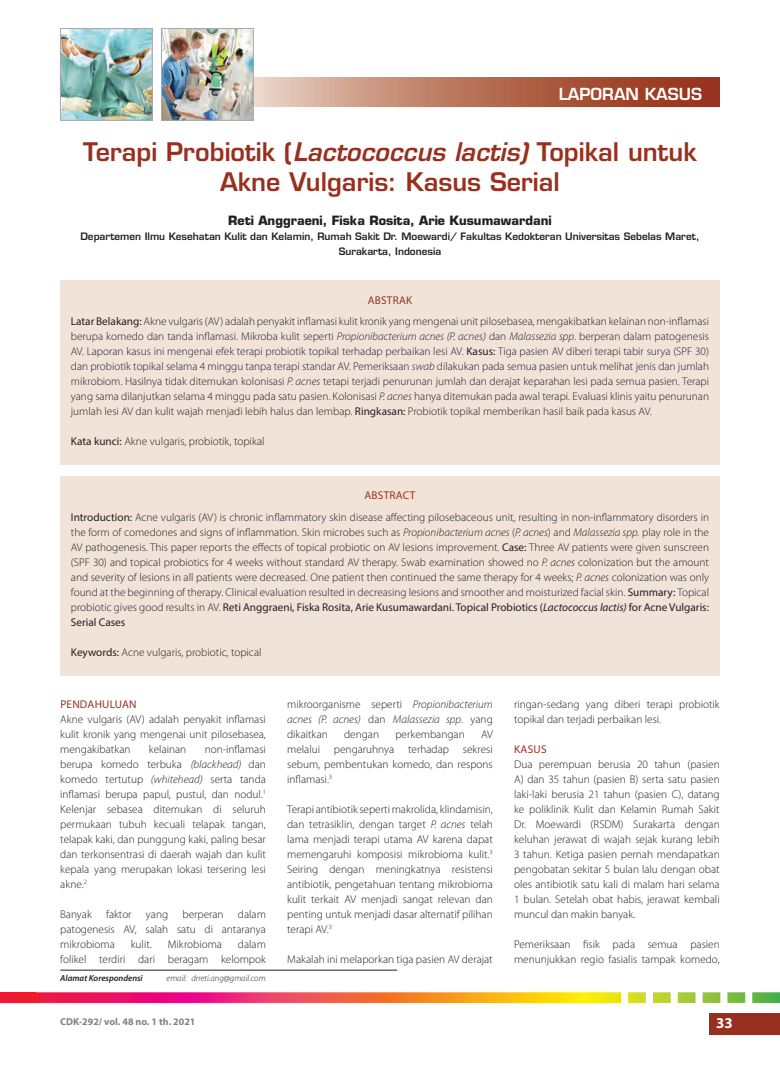
<style>
.page{position:relative;width:780px;height:1088px;background:#fff}
.page>*{position:absolute;margin:0;border:0;box-sizing:border-box;transform-origin:0 0}
.Eurostile_-_H1{font:600 25px/30px "Eurostile LT Std";color:#98301f;text-align:center}
.t1{font:600 16.25px "Eurostile LT Std";color:#fff}
.t2{font:700 15px "Myriad Pro";color:#fff}
.Eurostile_-_H2{font:700 12.5px "Eurostile LT Std";color:#231f20}
.MP_abstrak_default{font:300 11.25px/15px "Myriad Pro";color:#231f20;text-align:justify}
.MP_default{font:300 11.25px/15px "Myriad Pro";color:#231f20;text-align:justify}
.MP_default-2{font:italic 300 11.25px/15px "Myriad Pro";color:#231f20;text-align:justify}
.MP_H1___color{font:11.25px "Myriad Pro";letter-spacing:.02em;color:#98301f}
.MP_abstrak_H1___colo{font:11.25px "Myriad Pro";letter-spacing:.02em;color:#98301f}
.Eurostile_-_H3_BR{font:600 10px/15px "Eurostile LT Std";color:#231f20;text-align:center}
.t3{font:700 10px "Myriad Pro";color:#808285}
.Korespondensi_H2{font:italic 300 8.75px "Myriad Pro";color:#231f20}
.t4{font:italic 600 8.75px "Myriad Pro";color:#231f20}
.s1{font-style:italic}
.s2{font-weight:400}
.s3{font-weight:400;font-style:italic}
.s4{font-style:normal}
</style>
<div class="page">
<svg style="left:253px;top:78px;width:466px;height:29px;background:#b9745d"></svg>
<img style="left:163px;top:30px;width:88px;height:88px">
<div style="left:161px;top:28px;width:92px;height:92px;border:1px solid #a8a9ad"></div>
<img style="left:62px;top:30px;width:88px;height:88px">
<div style="left:60px;top:28px;width:92px;height:92px;border:1px solid #a8a9ad"></div>
<div style="left:709px;top:1013px;width:71px;height:21px;background:#98301f"></div>
<svg style="left:36px;top:992px;width:744px;height:11px;background:#e48050"></svg>
<div style="left:0;top:992px;width:36px;height:11px;background:#ee1a2f"></div>
<hr style="left:60px;top:970px;width:337px;height:1px;background:#231f20">
<div style="left:60px;top:281px;width:659px;height:184px;background:#f2e3d9"></div>
<div style="left:60px;top:476px;width:659px;height:199px;background:#f2e3d9"></div>
<h2 class="t1" style="left:558px;top:84px;width:145px">LAPORAN KASUS</h2>
<p class="Eurostile_-_H1" style="left:83px;top:136px;width:615px">Terapi Probiotik (<span class="s1">Lactococcus lactis)</span> Topikal untuk<br>Akne Vulgaris: Kasus Serial</p>
<p class="Eurostile_-_H2" style="left:228px;top:213px;width:325px">Reti Anggraeni, Fiska Rosita, Arie Kusumawardani</p>
<p class="Eurostile_-_H3_BR" style="left:80px;top:229px;width:620px">Departemen Ilmu Kesehatan Kulit dan Kelamin, Rumah Sakit Dr. Moewardi/ Fakultas Kedokteran Universitas Sebelas Maret,<br>Surakarta, Indonesia</p>
<p class="MP_abstrak_H1___colo" style="left:367px;top:293px;width:46px">ABSTRAK</p>
<p class="MP_abstrak_default" style="left:71px;top:314px;width:639px"><span class="s2">Latar Belakang:</span> Akne vulgaris (AV) adalah penyakit inflamasi kulit kronik yang mengenai unit pilosebasea, mengakibatkan kelainan non-inflamasi berupa komedo dan tanda inflamasi. Mikroba kulit seperti <span class="s1">Propionibacterium acnes (P. acnes)</span> dan <span class="s1">Malassezia spp</span>. berperan dalam patogenesis AV. Laporan kasus ini mengenai efek terapi probiotik topikal terhadap perbaikan lesi AV. <span class="s2">Kasus:</span> Tiga pasien AV diberi terapi tabir surya (SPF 30) dan probiotik topikal selama 4 minggu tanpa terapi standar AV. Pemeriksaan <span class="s1">swab</span> dilakukan pada semua pasien untuk melihat jenis dan jumlah mikrobiom. Hasilnya tidak ditemukan kolonisasi <span class="s1">P. acnes</span> tetapi terjadi penurunan jumlah dan derajat keparahan lesi pada semua pasien. Terapi yang sama dilanjutkan selama 4 minggu pada satu pasien. Kolonisasi <span class="s1">P. acnes</span> hanya ditemukan pada awal terapi. Evaluasi klinis yaitu penurunan jumlah lesi AV dan kulit wajah menjadi lebih halus dan lembap. <span class="s2">Ringkasan:</span> Probiotik topikal memberikan hasil baik pada kasus AV.</p>
<p class="MP_abstrak_default" style="left:71px;top:434px;width:195px"><span class="s2">Kata kunci:</span> Akne vulgaris, probiotik, topikal</p>
<p class="MP_abstrak_H1___colo" style="left:364px;top:488px;width:52px">ABSTRACT</p>
<p class="MP_abstrak_default" style="left:71px;top:509px;width:639px"><span class="s2">Introduction:</span> Acne vulgaris (AV) is chronic inflammatory skin disease affecting pilosebaceous unit, resulting in non-inflammatory disorders in the form of comedones and signs of inflammation. Skin microbes such as <span class="s1">Propionibacterium acnes</span> (<span class="s1">P. acnes</span>) and <span class="s1">Malassezia spp.</span> play role in the AV pathogenesis. This paper reports the effects of topical probiotic on AV lesions improvement. <span class="s2">Case:</span> Three AV patients were given sunscreen (SPF 30) and topical probiotics for 4 weeks without standard AV therapy. Swab examination showed no <span class="s1">P. acnes</span> colonization but the amount and severity of lesions in all patients were decreased. One patient then continued the same therapy for 4 weeks; <span class="s1">P. acnes</span> colonization was only found at the beginning of therapy. Clinical evaluation resulted in decreasing lesions and smoother and moisturized facial skin. <span class="s2">Summary:</span> Topical probiotic gives good results in AV. <span class="s2">Reti Anggraeni, Fiska Rosita, Arie Kusumawardani. Topical Probiotics (</span><span class="s3">Lactococcus lactis)</span> <span class="s2">for Acne Vulgaris:<br>Serial Cases</span></p>
<p class="MP_abstrak_default" style="left:71px;top:644px;width:192px"><span class="s2">Keywords:</span> Acne vulgaris, probiotic, topical</p>
<p class="MP_H1___color" style="left:60px;top:697px;width:78px">PENDAHULUAN</p>
<p class="MP_default" style="left:60px;top:712px;width:207px">Akne vulgaris (AV) adalah penyakit inflamasi kulit kronik yang mengenai unit pilosebasea, mengakibatkan</p>
<p class="MP_default" style="left:60px;top:742px;width:207px;text-indent:144px">non-inflamasi berupa komedo terbuka <span class="s1">(blackhead)</span> dan komedo tertutup <span class="s1">(whitehead)</span> serta tanda inflamasi berupa papul, pustul, dan nodul.<sup>1<br></sup>Kelenjar sebasea ditemukan di seluruh permukaan tubuh kecuali telapak tangan, telapak kaki, dan punggung kaki, paling besar dan terkonsentrasi di daerah wajah dan kulit kepala yang merupakan lokasi tersering lesi akne.<sup>2</sup></p>
<p class="MP_default" style="left:60px;top:907px;width:33px">Banyak</p>
<p class="MP_default" style="left:106px;top:907px;width:27px">faktor</p>
<p class="MP_default" style="left:146px;top:907px;width:24px">yang</p>
<p class="MP_default" style="left:182px;top:907px;width:43px">berperan</p>
<p class="MP_default" style="left:149px;top:742px;width:39px">kelainan</p>
<p class="MP_default" style="left:60px;top:907px;width:207px;text-indent:178px">dalam patogenesis AV, salah satu di antaranya mikrobioma</p>
<p class="MP_default" style="left:60px;top:937px;width:207px;text-align:right">dalam<br>folikel terdiri dari beragam kelompok</p>
<p class="MP_default" style="left:131px;top:937px;width:22px">kulit.</p>
<p class="MP_default" style="left:168px;top:937px;width:56px">Mikrobioma</p>
<p class="Korespondensi_H2" style="left:191px;top:972px;width:76px">drreti.ang@gmail.com</p>
<p class="t4" style="left:60px;top:972px;width:84px">Alamat Korespondensi</p>
<p class="Korespondensi_H2" style="left:167px;top:972px;width:22px">email:</p>
<p class="MP_default-2" style="left:287px;top:696px;width:207px"><span class="s4">mikroorganisme seperti</span> Propionibacterium acnes (P. acnes) <span class="s4">dan</span> Malassezia spp<span class="s4">. yang dikaitkan</span></p>
<p class="MP_default" style="left:344px;top:727px;width:36px">dengan</p>
<p class="MP_default" style="left:395px;top:727px;width:71px">perkembangan</p>
<p class="MP_default" style="left:287px;top:727px;width:207px;text-indent:194px">AV melalui pengaruhnya terhadap sekresi sebum, pembentukan komedo, dan respons inflamasi.<sup>3</sup></p>
<p class="MP_default" style="left:287px;top:802px;width:207px">Terapi antibiotik seperti makrolida, klindamisin, dan tetrasiklin, dengan target <span class="s1">P. acnes</span> telah lama menjadi terapi utama AV karena dapat memengaruhi komposisi mikrobioma kulit.<sup>3<br></sup>Seiring dengan meningkatnya resistensi antibiotik, pengetahuan tentang mikrobioma kulit terkait AV menjadi sangat relevan dan penting untuk menjadi dasar alternatif pilihan terapi AV.<sup>3</sup></p>
<p class="MP_default" style="left:287px;top:952px;width:207px">Makalah ini melaporkan tiga pasien AV derajat</p>
<p class="MP_default" style="left:514px;top:697px;width:207px">ringan-sedang yang diberi terapi probiotik topikal dan terjadi perbaikan lesi.</p>
<p class="MP_H1___color" style="left:514px;top:742px;width:34px">KASUS</p>
<p class="MP_default" style="left:514px;top:757px;width:207px">Dua perempuan berusia 20 tahun (pasien A) dan 35 tahun (pasien B) serta satu pasien laki-laki berusia 21 tahun (pasien C), datang ke poliklinik Kulit dan Kelamin Rumah Sakit Dr. Moewardi (RSDM) Surakarta dengan keluhan jerawat di wajah sejak kurang lebih 3 tahun. Ketiga pasien pernah mendapatkan pengobatan sekitar 5 bulan lalu dengan obat oles antibiotik satu kali di malam hari selama 1 bulan. Setelah obat habis, jerawat kembali muncul dan makin banyak.</p>
<p class="MP_default" style="left:514px;top:937px;width:207px">Pemeriksaan fisik pada semua pasien menunjukkan regio fasialis tampak komedo,</p>
<p class="t3" style="left:60px;top:1015px;width:137px">CDK-292/ vol. 48 no. 1 th. 2021</p>
<h3 class="t2" style="left:716px;top:1013px;width:18px">33</h3>
</div>
